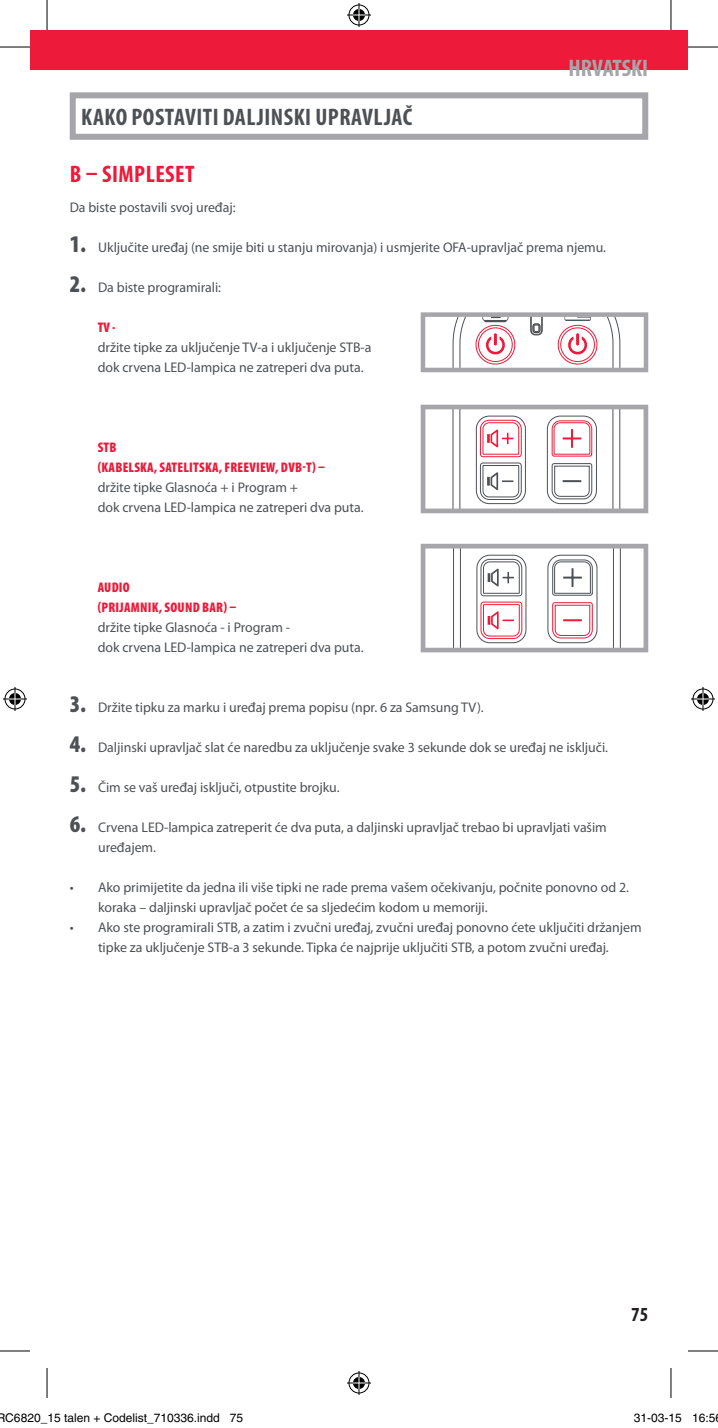
<style>
.page{position:relative;width:718px;height:1428px;background:#fff}
.page>*{position:absolute;margin:0;border:0;box-sizing:border-box;transform-origin:0 0}
.t1{font:700 condensed 24px "Myriad Pro";letter-spacing:.02em;color:#4d5156}
.t2{font:700 condensed 24px "Myriad Pro";letter-spacing:.02em;color:#ed1a39}
.t3{font:700 condensed 24px "Myriad Pro";color:#a6a5a9}
.t4{font:700 condensed 20px "Myriad Pro";color:#231f20}
.t5{font:14px/20px "Myriad Pro";letter-spacing:-.005em;color:#4d5156}
.t6{font:900 condensed 14px/20px "Myriad Pro";letter-spacing:.015em;color:#ed1a39}
.t7{font:12px "Helvetica";color:#000}
.s1{font-weight:900;font-stretch:condensed;font-size:24px}
</style>
<div class="page">
<div style="left:30px;top:30px;width:658px;height:40px;background:#ed1a39"></div>
<svg style="left:452px;top:318px;width:168px;height:48px"></svg>
<div style="left:420px;top:312px;width:228px;height:60px;border:5px solid #a6a5a9"></div>
<div style="left:70px;top:92px;width:578px;height:48px;border:6px solid #a6a5a9"></div>
<svg style="left:452px;top:411px;width:169px;height:96px"></svg>
<div style="left:420px;top:405px;width:228px;height:108px;border:5px solid #a6a5a9"></div>
<svg style="left:453px;top:550px;width:168px;height:96px"></svg>
<div style="left:420px;top:544px;width:228px;height:108px;border:5px solid #a6a5a9"></div>
<hr style="left:0;top:47px;width:30px;height:1px;background:#000">
<hr style="left:688px;top:47px;width:30px;height:1px;background:#000">
<hr style="left:0;top:1351px;width:30px;height:1px;background:#000">
<hr style="left:688px;top:1351px;width:30px;height:1px;background:#000">
<hr style="left:47px;top:0;width:1px;height:30px;background:#000">
<hr style="left:47px;top:1368px;width:1px;height:30px;background:#000">
<hr style="left:670px;top:0;width:1px;height:30px;background:#000">
<hr style="left:670px;top:1368px;width:1px;height:30px;background:#000">
<svg style="left:347px;top:3px;width:24px;height:24px"></svg>
<svg style="left:347px;top:1371px;width:24px;height:24px"></svg>
<svg style="left:3px;top:687px;width:24px;height:24px"></svg>
<svg style="left:691px;top:687px;width:24px;height:24px"></svg>
<div style="left:35px;top:1414px;width:5px;height:8px;border:1px solid #fff;border-radius:50%"></div>
<div style="left:34px;top:1413px;width:7px;height:10px;border:1px solid #fff;border-radius:50%"></div>
<div style="left:168px;top:1414px;width:5px;height:8px;border:1px solid #fff;border-radius:50%"></div>
<div style="left:167px;top:1413px;width:7px;height:10px;border:1px solid #fff;border-radius:50%"></div>
<h1 class="t1" style="left:81px;top:102px;width:332px">KAKO POSTAVITI DALJINSKI UPRAVLJAČ</h1>
<h1 class="t3" style="left:568px;top:53px;width:81px">HRVATSKI</h1>
<h1 class="t2" style="left:70px;top:159px;width:126px">B – SIMPLESET</h1>
<p class="t5" style="left:70px;top:198px;width:167px">Da biste postavili svoj uređaj:</p>
<p class="t5" style="left:70px;top:238px;width:538px"><span class="s1">1.</span> Uključite uređaj (ne smije biti u stanju mirovanja) i usmjerite OFA-upravljač prema njemu.</p>
<p class="t5" style="left:70px;top:278px;width:153px"><span class="s1">2.</span> Da biste programirali:</p>
<p class="t6" style="left:98px;top:318px;width:19px">TV -</p>
<p class="t5" style="left:98px;top:338px;width:275px">držite tipke za uključenje TV-a i uključenje STB-a dok crvena LED-lampica ne zatreperi dva puta.</p>
<p class="t6" style="left:98px;top:438px;width:229px">STB<br>(KABELSKA, SATELITSKA, FREEVIEW, DVB-T) –</p>
<p class="t5" style="left:98px;top:478px;width:267px">držite tipke Glasnoća + i Program +<br>dok crvena LED-lampica ne zatreperi dva puta.</p>
<p class="t6" style="left:98px;top:578px;width:140px">AUDIO<br>(PRIJAMNIK, SOUND BAR) –</p>
<p class="t5" style="left:98px;top:618px;width:267px">držite tipke Glasnoća - i Program -<br>dok crvena LED-lampica ne zatreperi dva puta.</p>
<p class="t5" style="left:70px;top:698px;width:415px"><span class="s1">3.</span> Držite tipku za marku i uređaj prema popisu (npr. 6 za Samsung TV).</p>
<p class="t5" style="left:70px;top:738px;width:540px"><span class="s1">4.</span> Daljinski upravljač slat će naredbu za uključenje svake 3 sekunde dok se uređaj ne isključi.</p>
<p class="t5" style="left:70px;top:778px;width:271px"><span class="s1">5.</span> Čim se vaš uređaj isključi, otpustite brojku.</p>
<p class="t5" style="left:98px;top:818px;width:510px;text-indent:-28px"><span class="s1">6.</span> Crvena LED-lampica zatreperit će dva puta, a daljinski upravljač trebao bi upravljati vašim uređajem.</p>
<p class="t5" style="left:98px;top:878px;width:532px;text-indent:-28px">• Ako primijetite da jedna ili više tipki ne rade prema vašem očekivanju, počnite ponovno od 2. koraka – daljinski upravljač počet će sa sljedećim kodom u memoriji.</p>
<p class="t5" style="left:70px;top:918px;width:573px;text-align:center">• Ako ste programirali STB, a zatim i zvučni uređaj, zvučni uređaj ponovno ćete uključiti držanjem tipke za uključenje STB-a 3 sekunde. Tipka će najprije uključiti STB, a potom zvučni uređaj.</p>
<h2 class="t4" style="left:631px;top:1301px;width:19px">75</h2>
<p class="t7" style="left:-3px;top:1411px;width:248px">RC6820_15 talen + Codelist_710336.indd 75</p>
<p class="t7" style="left:634px;top:1411px;width:83px">31-03-15 16:5</p>
</div>
